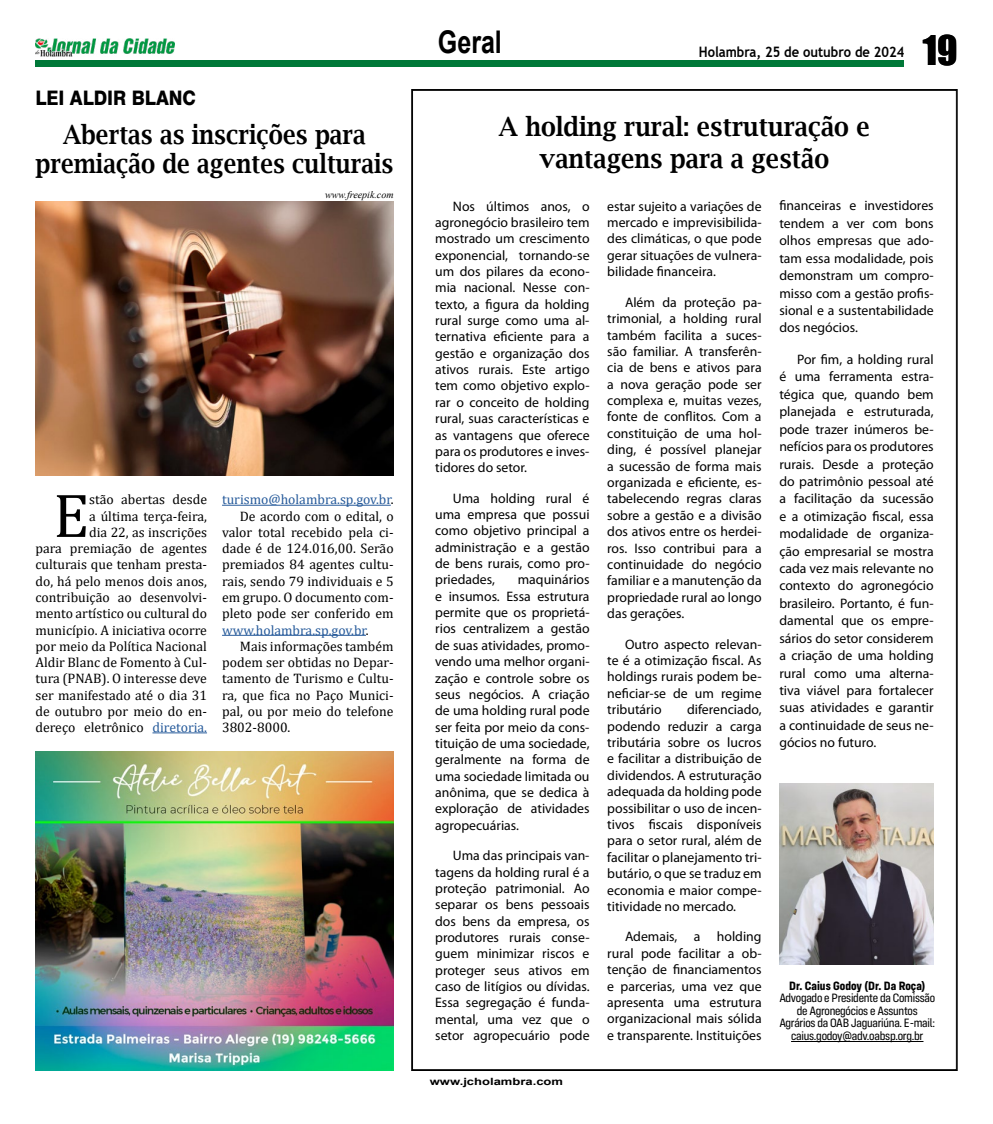
<style>
.page{position:relative;width:993px;height:1124px;background:#fff}
.page>*{position:absolute;margin:0;border:0;box-sizing:border-box;transform-origin:0 0}
.t1{font:62.5px "Cambria";color:#000}
.t2{font:37.5px "Impact";color:#000}
.t3{font:700 31.25px "Arial";color:#000;scale:.8 1}
.t4{font:600 26.25px/28.8px "Lucida Bright";color:#000;text-align:center;scale:.87 1}
.t5{font:600 26.25px/31.2px "Lucida Bright";color:#000;text-align:center;scale:.91 1}
.t6{font:800 20px "Swiss 721 BT";color:#000;scale:.9 1}
.t7{font:700 14.38px "Trebuchet MS";color:#000;scale:.9 1}
.t8{font:13.75px/16.4px "Myriad Pro";color:#000;text-align:justify}
.t9{font:13.75px/16.2px "Cambria";color:#000;text-align:right}
.t10{font:13.75px "Cambria";color:#275b9b}
.t11{font:12.5px/12.5px "Config Condensed";letter-spacing:-.02em;color:#000;text-align:center;scale:1.04 1}
.t12{font:700 12.5px "Config Condensed";color:#000;scale:1.05 1}
.t13{font:700 10px "Arial";color:#000;scale:1.3 1}
.t14{font:italic 10px "Times New Roman";color:#000}
.s1{color:#275b9b}
.s2{color:#000}
</style>
<div class="page">
<div style="left:35px;top:60px;width:869px;height:7px;background:#007838"></div>
<img style="left:35px;top:38px;width:140px;height:18px">
<hr style="left:152px;top:732px;width:55px;height:1px;background:#275b9b">
<hr style="left:222px;top:504px;width:168px;height:1px;background:#275b9b">
<hr style="left:222px;top:634px;width:144px;height:1px;background:#275b9b">
<svg style="left:411px;top:89px;width:546px;height:981px"></svg>
<hr style="left:790px;top:1040px;width:133px;height:1px;background:#000">
<img style="left:779px;top:783px;width:154px;height:181px">
<img style="left:35px;top:751px;width:358px;height:319px">
<img style="left:35px;top:202px;width:358px;height:273px">
<h3 class="t6" style="left:35px;top:85px;width:180px">LEI ALDIR BLANC</h3>
<h3 class="t4" style="left:36px;top:120px;width:413px">Abertas as inscrições para premiação de agentes culturais</h3>
<p class="t14" style="left:325px;top:188px;width:70px">www.freepik.com</p>
<p class="t9" style="left:35px;top:491px;width:173px">stão abertas desde<br>a última terça-feira,<br>dia 22, as inscrições<br>para premiação de agentes culturais que tenham presta&shy;do, há pelo menos dois anos, contribuição ao desenvolvi&shy;mento artístico ou cultural do município. A iniciativa ocorre por meio da Política Nacional<br>Aldir Blanc de Fomento à Cul&shy;tura (PNAB). O interesse deve ser manifestado até o dia 31 de outubro por meio do en&shy;dereço eletrônico <span class="s1">diretoria.</span></p>
<p class="t10" style="left:222px;top:491px;width:173px">turismo@holambra.sp.gov.br<span class="s2">.</span></p>
<h1 class="t1" style="left:53px;top:478px;width:37px">E</h1>
<p class="t9" style="left:240px;top:507px;width:155px">De acordo com o edital, o</p>
<p class="t9" style="left:222px;top:524px;width:173px">valor total recebido pela ci-</p>
<p class="t9" style="left:222px;top:540px;width:173px">dade é de 124.016,00. Serão</p>
<p class="t9" style="left:222px;top:556px;width:173px">premiados 84 agentes cultu-</p>
<p class="t9" style="left:222px;top:572px;width:173px">rais, sendo 79 individuais e 5</p>
<p class="t9" style="left:222px;top:589px;width:173px">em grupo. O documento com-</p>
<p class="t9" style="left:222px;top:605px;width:173px">pleto pode ser conferido em</p>
<p class="t10" style="left:222px;top:621px;width:148px">www.holambra.sp.gov.br<span class="s2">.</span></p>
<p class="t9" style="left:240px;top:637px;width:155px">Mais informações também</p>
<p class="t9" style="left:222px;top:654px;width:173px">podem ser obtidas no Depar-</p>
<p class="t9" style="left:222px;top:670px;width:173px">tamento de Turismo e Cultu-</p>
<p class="t9" style="left:222px;top:686px;width:173px">ra, que fica no Paço Munici-</p>
<p class="t9" style="left:222px;top:702px;width:173px">pal, ou por meio do telefone</p>
<p class="t9" style="left:222px;top:719px;width:70px">3802-8000.</p>
<h3 class="t3" style="left:438px;top:20px;width:81px">Geral</h3>
<h2 class="t2" style="left:922px;top:21px;width:36px">19</h2>
<p class="t7" style="left:698px;top:43px;width:230px">Holambra, 25 de outubro de 2024</p>
<h3 class="t5" style="left:498px;top:111px;width:409px">A holding rural: estruturação e vantagens para a gestão</h3>
<p class="t8" style="left:435px;top:197px;width:156px;text-indent:18px">Nos últimos anos, o agronegócio brasileiro tem mostrado um crescimento exponencial, tornando-se um dos pilares da econo&shy;mia nacional. Nesse con&shy;texto, a figura da holding rural surge como uma al&shy;ternativa eficiente para a gestão e organização dos ativos rurais. Este artigo tem como objetivo explo&shy;rar o conceito de holding rural, suas características e as vantagens que oferece para os produtores e inves&shy;tidores do setor.</p>
<p class="t8" style="left:435px;top:489px;width:156px;text-indent:18px">Uma holding rural é uma empresa que possui como objetivo principal a administração e a gestão de bens rurais, como pro&shy;priedades,</p>
<p class="t8" style="left:435px;top:571px;width:156px;text-indent:83px">maquinários e insumos. Essa estrutura permite que os proprietá&shy;rios centralizem a gestão de suas atividades, promo&shy;vendo uma melhor organi&shy;zação e controle sobre os seus negócios. A criação de uma holding rural pode ser feita por meio da cons&shy;tituição de uma sociedade, geralmente na forma de uma sociedade limitada ou anônima, que se dedica à exploração de atividades agropecuárias.</p>
<p class="t8" style="left:435px;top:847px;width:156px;text-indent:18px">Uma das principais van&shy;tagens da holding rural é a proteção patrimonial. Ao separar os bens pessoais dos bens da empresa, os produtores rurais conse&shy;guem minimizar riscos e proteger seus ativos em caso de litígios ou dívidas.<br>Essa segregação é funda&shy;mental, uma vez que o setor agropecuário pode</p>
<p class="t13" style="left:429px;top:1074px;width:104px">www.jcholambra.com</p>
<p class="t8" style="left:607px;top:197px;width:156px">estar sujeito a variações de mercado e imprevisibilida&shy;des climáticas, o que pode gerar situações de vulnera&shy;bilidade financeira.</p>
<p class="t8" style="left:607px;top:294px;width:156px;text-indent:18px">Além da proteção pa&shy;trimonial, a holding rural também facilita a suces&shy;são familiar. A transferên&shy;cia de bens e ativos para a nova geração pode ser complexa e, muitas vezes, fonte de conflitos. Com a constituição de uma hol&shy;ding, é possível planejar a sucessão de forma mais organizada e eficiente, es&shy;tabelecendo regras claras sobre a gestão e a divisão dos ativos entre os herdei&shy;ros. Isso contribui para a continuidade do negócio familiar e a manutenção da propriedade rural ao longo das gerações.</p>
<p class="t8" style="left:607px;top:635px;width:156px;text-indent:18px">Outro aspecto relevan&shy;te é a otimização fiscal. As holdings rurais podem be&shy;neficiar-se de um regime tributário</p>
<p class="t8" style="left:607px;top:701px;width:156px;text-indent:80px">diferenciado, podendo reduzir a carga tributária sobre os lucros e facilitar a distribuição de dividendos. A estruturação adequada da holding pode possibilitar o uso de incen&shy;tivos fiscais disponíveis para o setor rural, além de facilitar o planejamento tri&shy;butário, o que se traduz em economia e maior compe&shy;titividade no mercado.</p>
<p class="t8" style="left:607px;top:928px;width:156px;text-indent:18px">Ademais, a holding rural pode facilitar a ob&shy;tenção de financiamentos e parcerias, uma vez que apresenta uma estrutura organizacional mais sólida e transparente. Instituições</p>
<p class="t8" style="left:779px;top:197px;width:156px;line-height:17.4px">financeiras e investidores tendem a ver com bons olhos empresas que ado&shy;tam essa modalidade, pois demonstram um compro&shy;misso com a gestão profis&shy;sional e a sustentabilidade dos negócios.</p>
<p class="t8" style="left:779px;top:350px;width:156px;line-height:17.4px;text-indent:18px">Por fim, a holding rural é uma ferramenta estra&shy;tégica que, quando bem planejada e estruturada, pode trazer inúmeros be&shy;nefícios para os produtores rurais. Desde a proteção do patrimônio pessoal até a facilitação da sucessão e a otimização fiscal, essa modalidade de organiza&shy;ção empresarial se mostra cada vez mais relevante no contexto do agronegócio brasileiro. Portanto, é fun&shy;damental que os empre&shy;sários do setor considerem a criação de uma holding rural como uma alterna&shy;tiva viável para fortalecer suas atividades e garantir a continuidade de seus ne&shy;gócios no futuro.</p>
<p class="t12" style="left:788px;top:978px;width:131px">Dr. Caius Godoy (Dr. Da Roça)</p>
<p class="t11" style="left:779px;top:991px;width:151px">Advogado e Presidente da Comissão de Agronegócios e Assuntos<br>Agrários da OAB Jaguariúna. E-mail: caius.godoy@adv.oabsp.org.br</p>
</div>
